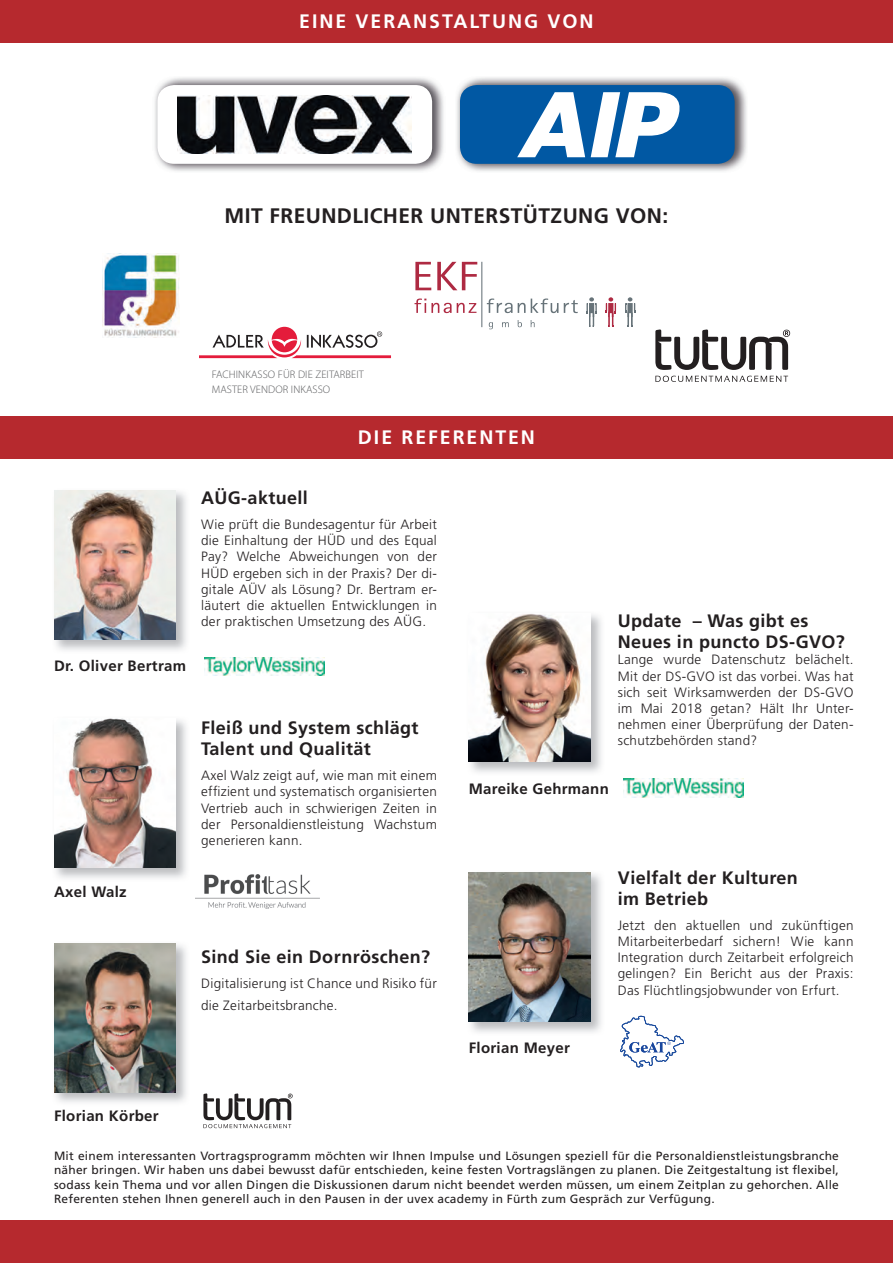
<style>
.page{position:relative;width:893px;height:1263px;background:#fff}
.page>*{position:absolute;margin:0;border:0;box-sizing:border-box;transform-origin:0 0}
.t1{font:700 21px "Frutiger";letter-spacing:.02em;color:#231f20}
.t2{font:700 19.5px "Frutiger";letter-spacing:.1em;color:#fff}
.t3{font:700 18px/21.6px "Frutiger";letter-spacing:.02em;color:#231f20}
.t4{font:700 15px "Frutiger";letter-spacing:.02em;color:#231f20}
.t5{font:300 13.5px/16.2px "Frutiger";letter-spacing:.02em;color:#231f20;text-align:justify}
.t6{font:12px/14.4px "Frutiger";letter-spacing:.02em;color:#231f20;text-align:justify}
.t7{font:300 10.95px/14.9px "Myriad Pro";letter-spacing:.01em;color:#57585a}
</style>
<div class="page">
<div style="left:0;top:0;width:893px;height:43px;background:#b6292e"></div>
<div style="left:0;top:1220px;width:893px;height:43px;background:#b6292e"></div>
<div style="left:0;top:416px;width:893px;height:42px;background:#b6292e"></div>
<img style="left:155px;top:77px;width:289px;height:94px">
<div style="left:157px;top:85px;width:275px;height:79px;background:#fff;border-radius:17px"></div>
<img style="left:178px;top:95px;width:234px;height:59px">
<img style="left:457px;top:77px;width:290px;height:94px">
<div style="left:460px;top:85px;width:275px;height:79px;background:#0158a3;border-radius:17px"></div>
<svg style="left:517px;top:92px;width:68px;height:65px"></svg>
<svg style="left:591px;top:92px;width:89px;height:65px"></svg>
<svg style="left:415px;top:262px;width:16px;height:28px"></svg>
<svg style="left:437px;top:262px;width:40px;height:28px"></svg>
<hr style="left:482px;top:262px;width:1px;height:65px;background:#677379">
<svg style="left:414px;top:298px;width:62px;height:15px"></svg>
<svg style="left:487px;top:298px;width:71px;height:15px"></svg>
<svg style="left:564px;top:300px;width:14px;height:13px"></svg>
<svg style="left:489px;top:322px;width:4px;height:7px"></svg>
<svg style="left:502px;top:322px;width:7px;height:5px"></svg>
<svg style="left:518px;top:320px;width:4px;height:7px"></svg>
<svg style="left:531px;top:320px;width:4px;height:7px"></svg>
<svg style="left:625px;top:297px;width:10px;height:30px"></svg>
<svg style="left:606px;top:297px;width:10px;height:30px"></svg>
<svg style="left:586px;top:297px;width:11px;height:30px"></svg>
<div style="left:272px;top:327px;width:25px;height:25px;background:#e41c3b;border-radius:50%"></div>
<svg style="left:199px;top:331px;width:192px;height:27px"></svg>
<img style="left:103px;top:254px;width:76px;height:83px">
<svg style="left:655px;top:329px;width:135px;height:53px"></svg>
<img style="left:54px;top:491px;width:122px;height:149px">
<img style="left:468px;top:615px;width:133px;height:157px">
<img style="left:469px;top:614px;width:121px;height:148px">
<img style="left:468px;top:872px;width:133px;height:160px">
<img style="left:469px;top:873px;width:121px;height:148px">
<img style="left:54px;top:718px;width:132px;height:160px">
<img style="left:54px;top:719px;width:122px;height:148px">
<img style="left:54px;top:945px;width:132px;height:157px">
<img style="left:54px;top:943px;width:122px;height:149px">
<img style="left:205px;top:657px;width:119px;height:18px">
<img style="left:624px;top:779px;width:119px;height:18px">
<img style="left:196px;top:874px;width:123px;height:35px">
<svg style="left:203px;top:1093px;width:90px;height:35px"></svg>
<svg style="left:620px;top:1016px;width:64px;height:51px"></svg>
<h2 class="t2" style="left:299px;top:13px;width:296px">EINE VERANSTALTUNG VON</h2>
<h1 class="t1" style="left:225px;top:207px;width:445px">MIT FREUNDLICHER UNTERSTÜTZUNG VON:</h1>
<p class="t7" style="left:212px;top:368px;width:153px">FACHINKASSO FÜR DIE ZEITARBEIT<br>MASTER VENDOR INKASSO</p>
<h2 class="t2" style="left:358px;top:429px;width:179px">DIE REFERENTEN</h2>
<p class="t4" style="left:54px;top:660px;width:134px">Dr. Oliver Bertram</p>
<h3 class="t3" style="left:201px;top:489px;width:108px">AÜG-aktuell</h3>
<p class="t5" style="left:201px;top:517px;width:237px">Wie prüft die Bundesagentur für Arbeit die Einhaltung der HÜD und des Equal Pay? Welche Abweichungen von der HÜD ergeben sich in der Praxis? Der di&shy;gitale AÜV als Lösung? Dr. Bertram er&shy;läutert die aktuellen Entwicklungen in der praktischen Umsetzung des AÜG.</p>
<p class="t4" style="left:54px;top:886px;width:74px">Axel Walz</p>
<h3 class="t3" style="left:201px;top:718px;width:219px">Fleiß und System schlägt<br>Talent und Qualität</h3>
<p class="t5" style="left:201px;top:768px;width:237px">Axel Walz zeigt auf, wie man mit einem effizient und systematisch organisierten Vertrieb auch in schwierigen Zeiten in der Personaldienstleistung Wachstum generieren kann.</p>
<h3 class="t3" style="left:201px;top:948px;width:230px">Sind Sie ein Dornröschen?</h3>
<p class="t5" style="left:201px;top:974px;width:237px;line-height:21.6px">Digitalisierung ist Chance und Risiko für die Zeitarbeitsbranche.</p>
<h3 class="t3" style="left:618px;top:611px;width:228px">Update – Was gibt es<br>Neues in puncto DS-GVO?</h3>
<p class="t5" style="left:618px;top:653px;width:237px">Lange wurde Datenschutz belächelt.<br>Mit der DS-GVO ist das vorbei. Was hat sich seit Wirksamwerden der DS-GVO im Mai 2018 getan? Hält Ihr Unter&shy;nehmen einer Überprüfung der Daten&shy;schutzbehörden stand?</p>
<p class="t4" style="left:469px;top:782px;width:142px">Mareike Gehrmann</p>
<p class="t4" style="left:469px;top:1042px;width:103px">Florian Meyer</p>
<h3 class="t3" style="left:618px;top:868px;width:182px">Vielfalt der Kulturen im Betrieb</h3>
<p class="t5" style="left:618px;top:918px;width:237px">Jetzt den aktuellen und zukünftigen Mitarbeiterbedarf sichern! Wie kann Integration durch Zeitarbeit erfolgreich gelingen? Ein Bericht aus der Praxis:<br>Das Flüchtlingsjobwunder von Erfurt.</p>
<p class="t4" style="left:54px;top:1110px;width:106px">Florian Körber</p>
<p class="t6" style="left:54px;top:1149px;width:786px">Mit einem interessanten Vortragsprogramm möchten wir Ihnen Impulse und Lösungen speziell für die Personaldienstleistungsbranche näher bringen. Wir haben uns dabei bewusst dafür entschieden, keine festen Vortragslängen zu planen. Die Zeitgestaltung ist flexibel, sodass kein Thema und vor allen Dingen die Diskussionen darum nicht beendet werden müssen, um einem Zeitplan zu gehorchen. Alle Referenten stehen Ihnen generell auch in den Pausen in der uvex academy in Fürth zum Gespräch zur Verfügung.</p>
</div>
